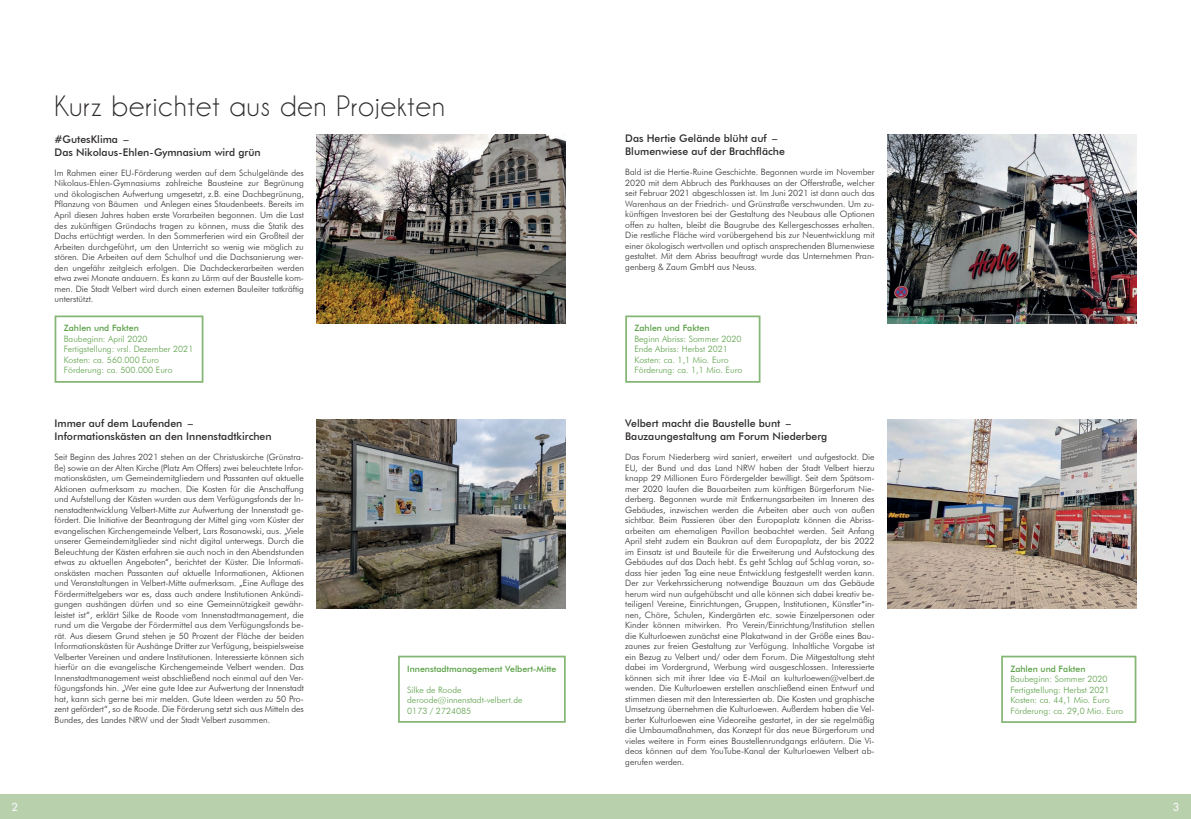
<style>
.page{position:relative;width:1191px;height:819px;background:#fff}
.page>*{position:absolute;margin:0;border:0;box-sizing:border-box;transform-origin:0 0}
.t1{font:29.75px "Champagne&Limousines";letter-spacing:.04em;color:#2e2b2c}
.t2{font:500 12.25px "Futura PT";color:#f2f3f4}
.t3{font:500 10.5px/12.6px "Futura BT";color:#2e2b2c}
.t4{font:300 8.75px/10.5px "Futura BT";color:#2e2b2c;text-align:justify}
.t5{font:300 8.75px/10.5px "Futura BT";color:#599f46}
.t6{font:500 8.75px "Futura BT";color:#599f46}
</style>
<div class="page">
<div style="left:0;top:794px;width:1191px;height:25px;background:#b8d1ac"></div>
<div style="left:55px;top:315px;width:148px;height:68px;border:2px solid #86b675"></div>
<div style="left:398px;top:655px;width:168px;height:67px;border:2px solid #86b675"></div>
<div style="left:625px;top:315px;width:135px;height:68px;border:2px solid #86b675"></div>
<div style="left:1001px;top:655px;width:135px;height:68px;border:2px solid #86b675"></div>
<img style="left:316px;top:419px;width:250px;height:189px">
<img style="left:887px;top:419px;width:249px;height:189px">
<img style="left:887px;top:134px;width:249px;height:190px">
<img style="left:316px;top:134px;width:250px;height:190px">
<h1 class="t1" style="left:55px;top:89px;width:392px">Kurz berichtet aus den Projekten</h1>
<p class="t3" style="left:55px;top:133px;width:208px">#GutesKlima –<br>Das Nikolaus-Ehlen-Gymnasium wird grün</p>
<p class="t4" style="left:55px;top:167px;width:251px">Im Rahmen einer EU-Förderung werden auf dem Schulgelände des Nikolaus-Ehlen-Gymnasiums zahlreiche Bausteine zur Begrünung und ökologischen Aufwertung umgesetzt, z.B. eine Dachbegrünung, Pflanzung von Bäumen und Anlegen eines Staudenbeets. Bereits im April diesen Jahres haben erste Vorarbeiten begonnen. Um die Last des zukünftigen Gründachs tragen zu können, muss die Statik des Dachs ertüchtigt werden. In den Sommerferien wird ein Großteil der Arbeiten durchgeführt, um den Unterricht so wenig wie möglich zu stören. Die Arbeiten auf dem Schulhof und die Dachsanierung wer&shy;den ungefähr zeitgleich erfolgen. Die Dachdeckerarbeiten werden etwa zwei Monate andauern. Es kann zu Lärm auf der Baustelle kom&shy;men. Die Stadt Velbert wird durch einen externen Bauleiter tatkräftig unterstützt.</p>
<p class="t3" style="left:625px;top:132px;width:161px">Das Hertie Gelände blüht auf –<br>Blumenwiese auf der Brachfläche</p>
<p class="t4" style="left:625px;top:167px;width:251px">Bald ist die Hertie-Ruine Geschichte. Begonnen wurde im November 2020 mit dem Abbruch des Parkhauses an der Offerstraße, welcher seit Februar 2021 abgeschlossen ist. Im Juni 2021 ist dann auch das Warenhaus an der Friedrich- und Grünstraße verschwunden. Um zu&shy;künftigen Investoren bei der Gestaltung des Neubaus alle Optionen offen zu halten, bleibt die Baugrube des Kellergeschosses erhalten.<br>Die restliche Fläche wird vorübergehend bis zur Neuentwicklung mit einer ökologisch wertvollen und optisch ansprechenden Blumenwiese gestaltet. Mit dem Abriss beauftragt wurde das Unternehmen Pran&shy;genberg &amp; Zaum GmbH aus Neuss.</p>
<p class="t6" style="left:64px;top:323px;width:77px">Zahlen und Fakten</p>
<p class="t5" style="left:64px;top:333px;width:131px">Baubeginn: April 2020<br>Fertigstellung: vrsl. Dezember 2021<br>Kosten: ca. 560.000 Euro<br>Förderung: ca. 500.000 Euro</p>
<p class="t6" style="left:634px;top:323px;width:77px">Zahlen und Fakten</p>
<p class="t5" style="left:634px;top:333px;width:109px">Beginn Abriss: Sommer 2020<br>Ende Abriss: Herbst 2021<br>Kosten: ca. 1,1 Mio. Euro<br>Förderung: ca. 1,1 Mio. Euro</p>
<p class="t3" style="left:55px;top:417px;width:218px">Immer auf dem Laufenden –<br>Informationskästen an den Innenstadtkirchen</p>
<p class="t4" style="left:55px;top:452px;width:251px">Seit Beginn des Jahres 2021 stehen an der Christuskirche (Grünstra&shy;ße) sowie an der Alten Kirche (Platz Am Offers) zwei beleuchtete Infor&shy;mationskästen, um Gemeindemitgliedern und Passanten auf aktuelle Aktionen aufmerksam zu machen. Die Kosten für die Anschaffung und Aufstellung der Kästen wurden aus dem Verfügungsfonds der In&shy;nenstadtentwicklung Velbert-Mitte zur Aufwertung der Innenstadt ge&shy;fördert. Die Initiative der Beantragung der Mittel ging vom Küster der evangelischen Kirchengemeinde Velbert, Lars Rosanowski, aus. „Viele unserer Gemeindemitglieder sind nicht digital unterwegs. Durch die Beleuchtung der Kästen erfahren sie auch noch in den Abendstunden etwas zu aktuellen Angeboten“, berichtet der Küster. Die Informati&shy;onskästen machen Passanten auf aktuelle Informationen, Aktionen und Veranstaltungen in Velbert-Mitte aufmerksam. „Eine Auflage des Fördermittelgebers war es, dass auch andere Institutionen Ankündi&shy;gungen aushängen dürfen und so eine Gemeinnützigkeit gewähr&shy;leistet ist“, erklärt Silke de Roode vom Innenstadtmanagement, die rund um die Vergabe der Fördermittel aus dem Verfügungsfonds be&shy;rät. Aus diesem Grund stehen je 50 Prozent der Fläche der beiden Informationskästen für Aushänge Dritter zur Verfügung, beispielsweise Velberter Vereinen und andere Institutionen. Interessierte können sich hierfür an die evangelische Kirchengemeinde Velbert wenden. Das Innenstadtmanagement weist abschließend noch einmal auf den Ver&shy;fügungsfonds hin. „Wer eine gute Idee zur Aufwertung der Innenstadt hat, kann sich gerne bei mir melden. Gute Ideen werden zu 50 Pro&shy;zent gefördert“, so de Roode. Die Förderung setzt sich aus Mitteln des Bundes, des Landes NRW und der Stadt Velbert zusammen.</p>
<p class="t6" style="left:407px;top:663px;width:151px">Innenstadtmanagement Velbert-Mitte</p>
<p class="t5" style="left:407px;top:684px;width:117px">Silke de Roode deroode@innenstadt-velbert.de<br>0173 / 2724085</p>
<p class="t3" style="left:625px;top:417px;width:204px">Velbert macht die Baustelle bunt –<br>Bauzaungestaltung am Forum Niederberg</p>
<p class="t4" style="left:625px;top:452px;width:251px">Das Forum Niederberg wird saniert, erweitert und aufgestockt. Die EU, der Bund und das Land NRW haben der Stadt Velbert hierzu knapp 29 Millionen Euro Fördergelder bewilligt. Seit dem Spätsom&shy;mer 2020 laufen die Bauarbeiten zum künftigen Bürgerforum Nie&shy;derberg. Begonnen wurde mit Entkernungsarbeiten im Inneren des Gebäudes, inzwischen werden die Arbeiten aber auch von außen sichtbar. Beim Passieren über den Europaplatz können die Abriss&shy;arbeiten am ehemaligen Pavillon beobachtet werden. Seit Anfang April steht zudem ein Baukran auf dem Europaplatz, der bis 2022 im Einsatz ist und Bauteile für die Erweiterung und Aufstockung des Gebäudes auf das Dach hebt. Es geht Schlag auf Schlag voran, so&shy;dass hier jeden Tag eine neue Entwicklung festgestellt werden kann.<br>Der zur Verkehrssicherung notwendige Bauzaun um das Gebäude herum wird nun aufgehübscht und alle können sich dabei kreativ be&shy;teiligen! Vereine, Einrichtungen, Gruppen, Institutionen, Künstler*in&shy;nen, Chöre, Schulen, Kindergärten etc. sowie Einzelpersonen oder Kinder können mitwirken. Pro Verein/Einrichtung/Institution stellen die Kulturloewen zunächst eine Plakatwand in der Größe eines Bau&shy;zaunes zur freien Gestaltung zur Verfügung. Inhaltliche Vorgabe ist ein Bezug zu Velbert und/ oder dem Forum. Die Mitgestaltung steht dabei im Vordergrund, Werbung wird ausgeschlossen. Interessierte können sich mit ihrer Idee via E-Mail an kulturloewen@velbert.de wenden. Die Kulturloewen erstellen anschließend einen Entwurf und stimmen diesen mit den Interessierten ab. Die Kosten und graphische Umsetzung übernehmen die Kulturloewen. Außerdem haben die Vel&shy;berter Kulturloewen eine Videoreihe gestartet, in der sie regelmäßig die Umbaumaßnahmen, das Konzept für das neue Bürgerforum und vieles weitere in Form eines Baustellenrundgangs erläutern. Die Vi&shy;deos können auf dem YouTube-Kanal der Kulturloewen Velbert ab&shy;gerufen werden.</p>
<p class="t6" style="left:1010px;top:663px;width:77px">Zahlen und Fakten</p>
<p class="t5" style="left:1010px;top:673px;width:114px">Baubeginn: Sommer 2020<br>Fertigstellung: Herbst 2021<br>Kosten: ca. 44,1 Mio. Euro<br>Förderung: ca. 29,0 Mio. Euro</p>
<h2 class="t2" style="left:11px;top:799px;width:8px">2</h2>
<h2 class="t2" style="left:1172px;top:799px;width:8px">3</h2>
</div>
